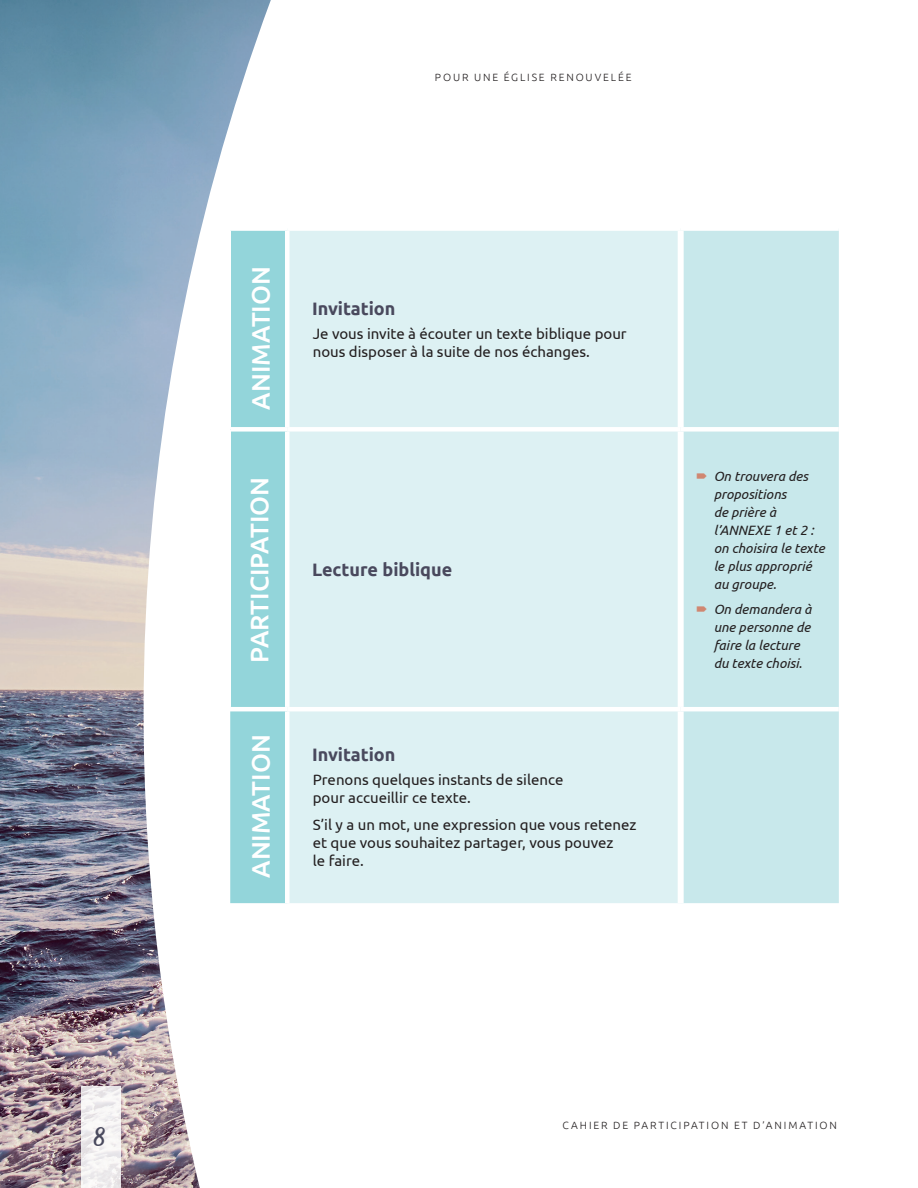
<style>
.page{position:relative;width:918px;height:1188px;background:#fff}
.page>*{position:absolute;margin:0;border:0;box-sizing:border-box;transform-origin:0 0}
.t1{font:33px "Deadhead Script";color:#49495d}
.t2{font:500 25.5px "Ubuntu";color:#fff}
.t3{font:700 18px "Ubuntu";color:#49495d}
.t4{font:15px/18px "Ubuntu";color:#231f20}
.t5{font:italic 13.5px/18px "Ubuntu";color:#231f20}
.t6{font:300 10.5px "Ubuntu";letter-spacing:.18em;color:#231f20}
</style>
<div class="page">
<img style="left:0;top:0;width:271px;height:1188px">
<img style="left:81px;top:1087px;width:40px;height:101px">
<div style="left:230px;top:231px;width:55px;height:672px;background:#93d5da"></div>
<div style="left:290px;top:231px;width:388px;height:672px;background:#ddf1f3"></div>
<div style="left:684px;top:231px;width:155px;height:672px;background:#c8e8eb"></div>
<hr style="left:230px;top:231px;width:1px;height:198px;background:#fff">
<hr style="left:230px;top:429px;width:1px;height:278px;background:#fff">
<div style="left:230px;top:226px;width:57px;height:5px;background:#fff"></div>
<div style="left:681px;top:427px;width:158px;height:5px;background:#fff"></div>
<hr style="left:681px;top:707px;width:158px;height:4px;background:#fff">
<div style="left:231px;top:427px;width:56px;height:5px;background:#fff"></div>
<hr style="left:230px;top:707px;width:57px;height:4px;background:#fff">
<div style="left:287px;top:427px;width:394px;height:5px;background:#fff"></div>
<hr style="left:287px;top:707px;width:394px;height:4px;background:#fff">
<svg style="left:697px;top:474px;width:10px;height:5px"></svg>
<svg style="left:697px;top:606px;width:10px;height:6px"></svg>
<h1 class="t1" style="left:96px;top:1122px;width:12px">8</h1>
<p class="t6" style="left:435px;top:70px;width:198px">POUR UNE ÉGLISE RENOUVELÉE</p>
<h2 class="t2" style="left:245px;top:410px;width:145px;rotate:-90deg">ANIMATION</h2>
<h2 class="t2" style="left:243px;top:663px;width:188px;rotate:-90deg">PARTICIPATION</h2>
<h2 class="t2" style="left:245px;top:878px;width:145px;rotate:-90deg">ANIMATION</h2>
<p class="t3" style="left:312px;top:298px;width:85px">Invitation</p>
<p class="t4" style="left:313px;top:324px;width:316px">Je vous invite à écouter un texte biblique pour nous disposer à la suite de nos échanges.</p>
<p class="t3" style="left:312px;top:559px;width:142px">Lecture biblique</p>
<p class="t3" style="left:312px;top:743px;width:85px">Invitation</p>
<p class="t4" style="left:313px;top:770px;width:252px">Prenons quelques instants de silence pour accueillir ce texte.</p>
<p class="t4" style="left:313px;top:815px;width:325px">S’il y a un mot, une expression que vous retenez et que vous souhaitez partager, vous pouvez<br>le faire.</p>
<p class="t5" style="left:714px;top:467px;width:113px">On trouvera des propositions<br>de prière à l’ANNEXE 1 et 2 : on choisira le texte le plus approprié au groupe.</p>
<p class="t5" style="left:714px;top:600px;width:99px">On demandera à une personne de faire la lecture du texte choisi.</p>
<p class="t6" style="left:563px;top:1119px;width:276px">CAHIER DE PARTICIPATION ET D’ANIMATION</p>
</div>
